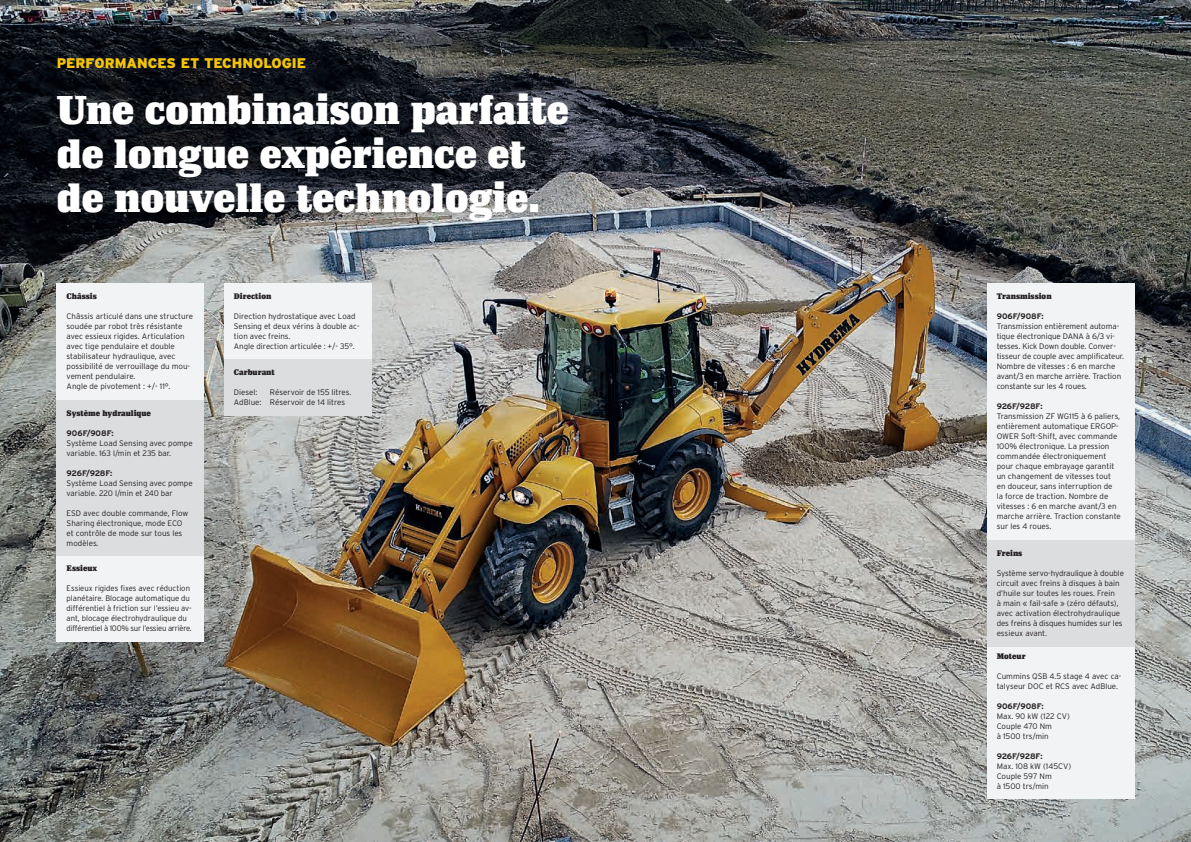
<style>
.page{position:relative;width:1191px;height:842px;background:#fff}
.page>*{position:absolute;margin:0;border:0;box-sizing:border-box;transform-origin:0 0}
.t1{font:40px/44px "Impacto";color:#fff}
.t2{font:900 14px "Interstate";color:#f4c409}
.t3{font:300 8px/10px "Interstate";color:#231f20}
.t4{font:8px "Impacto";color:#231f20}
.t5{font:700 8px "Interstate";color:#231f20}
.t6{font:700 8px "Interstate";letter-spacing:-.035em;color:#231f20}
</style>
<div class="page">
<img style="left:0;top:0;width:1191px;height:842px">
<div style="left:57px;top:283px;width:147px;height:118px;background:#f2f3f4"></div>
<div style="left:224px;top:283px;width:147px;height:77px;background:#f2f3f4"></div>
<div style="left:57px;top:555px;width:147px;height:86px;background:#f2f3f4"></div>
<div style="left:986px;top:283px;width:148px;height:258px;background:#f2f3f4"></div>
<div style="left:986px;top:643px;width:148px;height:156px;background:#f2f3f4"></div>
<div style="left:57px;top:400px;width:147px;height:156px;background:#dcdddf"></div>
<div style="left:986px;top:540px;width:148px;height:107px;background:#dcdddf"></div>
<div style="left:224px;top:359px;width:147px;height:57px;background:#dcdddf"></div>
<h2 class="t2" style="left:57px;top:55px;width:251px">PERFORMANCES ET TECHNOLOGIE</h2>
<h1 class="t1" style="left:57px;top:89px;width:513px">Une combinaison parfaite de longue expérience et de nouvelle technologie.</h1>
<p class="t4" style="left:67px;top:292px;width:32px">Châssis</p>
<p class="t3" style="left:67px;top:312px;width:128px">Châssis articulé dans une structure soudée par robot très résistante avec essieux rigides. Articulation avec tige pendulaire et double stabilisateur hydraulique, avec possibilité de verrouillage du mou&shy;vement pendulaire.<br>Angle de pivotement : +/- 11°.</p>
<p class="t4" style="left:67px;top:409px;width:86px">Système hydraulique</p>
<p class="t5" style="left:67px;top:429px;width:48px">906F/908F:</p>
<p class="t3" style="left:67px;top:438px;width:128px">Système Load Sensing avec pompe variable. 163 l/min et 235 bar.</p>
<p class="t6" style="left:67px;top:469px;width:47px">926F/928F:</p>
<p class="t3" style="left:67px;top:478px;width:128px">Système Load Sensing avec pompe variable. 220 l/min et 240 bar</p>
<p class="t3" style="left:67px;top:508px;width:123px">ESD avec double commande, Flow<br>Sharing électronique, mode ECO et contrôle de mode sur tous les modèles.</p>
<p class="t4" style="left:67px;top:564px;width:32px">Essieux</p>
<p class="t3" style="left:67px;top:583px;width:127px">Essieux rigides fixes avec réduction planétaire. Blocage automatique du différentiel à friction sur l’essieu av&shy;ant, blocage électrohydraulique du différentiel à 100% sur l’essieu arrière.</p>
<p class="t4" style="left:234px;top:292px;width:39px">Direction</p>
<p class="t3" style="left:234px;top:312px;width:127px">Direction hydrostatique avec Load<br>Sensing et deux vérins à double ac&shy;tion avec freins.<br>Angle direction articulée : +/- 35°.</p>
<p class="t4" style="left:234px;top:368px;width:42px">Carburant</p>
<p class="t3" style="left:234px;top:387px;width:25px">Diesel:</p>
<p class="t3" style="left:234px;top:387px;width:119px;text-indent:36px">Réservoir de 155 litres.<br>AdBlue: Réservoir de 14 litres</p>
<p class="t4" style="left:996px;top:292px;width:56px">Transmission</p>
<p class="t5" style="left:996px;top:312px;width:48px">906F/908F:</p>
<p class="t3" style="left:996px;top:322px;width:129px">Transmission entièrement automa&shy;tique électronique DANA à 6/3 vi&shy;tesses. Kick Down double. Conver&shy;tisseur de couple avec amplificateur.<br>Nombre de vitesses : 6 en marche avant/3 en marche arrière. Traction constante sur les 4 roues.</p>
<p class="t6" style="left:996px;top:402px;width:47px">926F/928F:</p>
<p class="t3" style="left:996px;top:412px;width:126px">Transmission ZF WG115 à 6 paliers, entièrement automatique ERGOP-<br>OWER Soft-Shift, avec commande<br>100% électronique. La pression commandée électroniquement pour chaque embrayage garantit un changement de vitesses tout en douceur, sans interruption de la force de traction. Nombre de vitesses : 6 en marche avant/3 en marche arrière. Traction constante sur les 4 roues.</p>
<p class="t4" style="left:996px;top:548px;width:27px">Freins</p>
<p class="t3" style="left:996px;top:568px;width:129px">Système servo-hydraulique à double circuit avec freins à disques à bain d’huile sur toutes les roues. Frein<br>à main « fail-safe » (zéro défauts), avec activation électrohydraulique des freins à disques humides sur les essieux avant.</p>
<p class="t4" style="left:996px;top:651px;width:30px">Moteur</p>
<p class="t3" style="left:996px;top:671px;width:126px">Cummins QSB 4.5 stage 4 avec ca&shy;talyseur DOC et RCS avec AdBlue.</p>
<p class="t5" style="left:996px;top:701px;width:48px">906F/908F:</p>
<p class="t3" style="left:996px;top:711px;width:75px">Max. 90 kW (122 CV)<br>Couple 470 Nm<br>à 1500 trs/min</p>
<p class="t6" style="left:996px;top:751px;width:47px">926F/928F:</p>
<p class="t3" style="left:996px;top:761px;width:76px">Max. 108 kW (145CV)<br>Couple 597 Nm<br>à 1500 trs/min</p>
</div>
